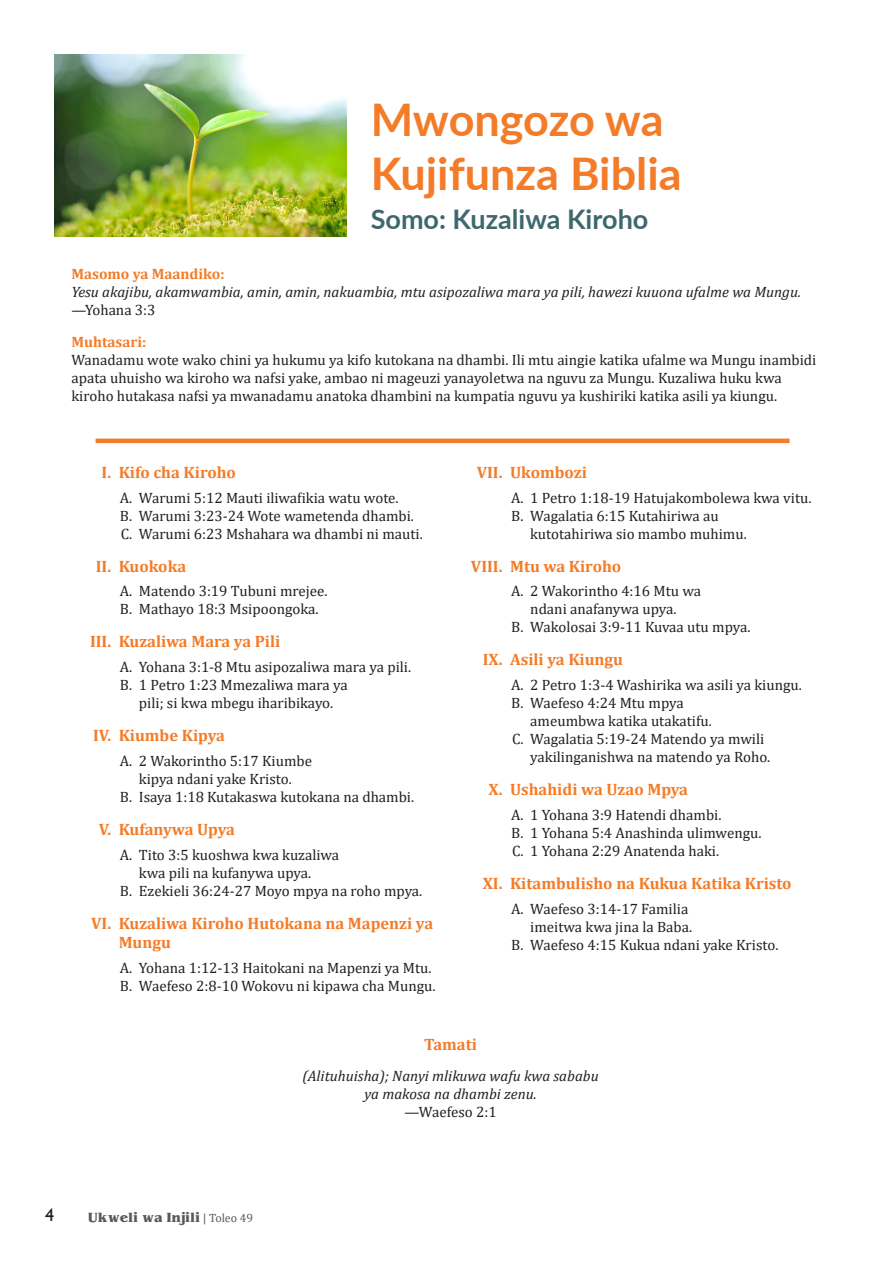
<style>
.page{position:relative;width:893px;height:1263px;background:#fff}
.page>*{position:absolute;margin:0;border:0;box-sizing:border-box;transform-origin:0 0}
.WTBT_References{font:700 45px/54px "Lato";color:#f47b27}
.WTBT_References-2{font:700 27px "Lato";color:#3d686e}
.t1{font:18px "Gill Sans";color:#231f20}
.Body{font:700 16.5px/19.5px "Cambria";color:#f47b27}
.Body-2{font:15px/18px "Cambria";color:#231f20;text-align:center}
.Body-3{font:italic 15px/18px "Cambria";color:#231f20;text-align:center}
.t2{font:700 12px "Benguiat";color:#57585a}
.s1{font-weight:700;font-style:normal;color:#f47b27}
.s2{font-style:normal}
.s3{font-weight:700;color:#f47b27}
.s4{font-family:"Cambria";font-weight:400}
.s5{font-family:"Cambria";font-weight:400;color:#5a5a5d}
</style>
<div class="page">
<hr style="left:96px;top:439px;width:693px;height:4px;background:#f47b27">
<img style="left:54px;top:54px;width:292px;height:182px">
<p class="WTBT_References" style="left:371px;top:90px;width:312px">Mwongozo wa<br>Kujifunza Biblia</p>
<p class="WTBT_References-2" style="left:371px;top:199px;width:279px">Somo: Kuzaliwa Kiroho</p>
<p class="Body-3" style="left:71px;top:264px;width:731px;text-align:left"><span class="s1">Masomo ya Maandiko:<br></span>Yesu akajibu, akamwambia, amin, amin, nakuambia, mtu asipozaliwa mara ya pili, hawezi kuuona ufalme wa Mungu. <span class="s2">—Yohana 3:3</span></p>
<p class="Body-2" style="left:71px;top:332px;width:746px;text-align:left"><span class="s3">Muhtasari:<br></span>Wanadamu wote wako chini ya hukumu ya kifo kutokana na dhambi. Ili mtu aingie katika ufalme wa Mungu inambidi apata uhuisho wa kiroho wa nafsi yake, ambao ni mageuzi yanayoletwa na nguvu za Mungu. Kuzaliwa huku kwa kiroho hutakasa nafsi ya mwanadamu anatoka dhambini na kumpatia nguvu ya kushiriki katika asili ya kiungu.</p>
<p class="Body" style="left:102px;top:462px;width:136px">I. Kifo cha Kiroho</p>
<p class="Body-2" style="left:120px;top:488px;width:280px">A. Warumi 5:12 Mauti iliwafikia watu wote.</p>
<p class="Body-2" style="left:120px;top:506px;width:296px">B. Warumi 3:23-24 Wote wametenda dhambi.</p>
<p class="Body-2" style="left:121px;top:524px;width:304px">C. Warumi 6:23 Mshahara wa dhambi ni mauti.</p>
<p class="Body" style="left:96px;top:556px;width:92px">II. Kuokoka</p>
<p class="Body-2" style="left:120px;top:582px;width:209px">A. Matendo 3:19 Tubuni mrejee.</p>
<p class="Body-2" style="left:120px;top:600px;width:200px">B. Mathayo 18:3 Msipoongoka.</p>
<p class="Body" style="left:90px;top:631px;width:192px">III. Kuzaliwa Mara ya Pili</p>
<p class="Body-2" style="left:120px;top:658px;width:293px">A. Yohana 3:1-8 Mtu asipozaliwa mara ya pili.</p>
<p class="Body-2" style="left:120px;top:676px;width:229px">B. 1 Petro 1:23 Mmezaliwa mara ya pili; si kwa mbegu iharibikayo.</p>
<p class="Body" style="left:93px;top:725px;width:133px">IV. Kiumbe Kipya</p>
<p class="Body-2" style="left:120px;top:752px;width:194px">A. 2 Wakorintho 5:17 Kiumbe kipya ndani yake Kristo.</p>
<p class="Body-2" style="left:120px;top:788px;width:296px">B. Isaya 1:18 Kutakaswa kutokana na dhambi.</p>
<p class="Body" style="left:99px;top:819px;width:138px">V. Kufanywa Upya</p>
<p class="Body-2" style="left:120px;top:845px;width:221px">A. Tito 3:5 kuoshwa kwa kuzaliwa kwa pili na kufanywa upya.</p>
<p class="Body-2" style="left:120px;top:881px;width:304px">B. Ezekieli 36:24-27 Moyo mpya na roho mpya.</p>
<p class="Body" style="left:119px;top:913px;width:316px;text-indent:-28px">VI. Kuzaliwa Kiroho Hutokana na Mapenzi ya<br>Mungu</p>
<p class="Body-2" style="left:120px;top:959px;width:313px">A. Yohana 1:12-13 Haitokani na Mapenzi ya Mtu.</p>
<p class="Body-2" style="left:120px;top:977px;width:317px">B. Waefeso 2:8-10 Wokovu ni kipawa cha Mungu.</p>
<p class="Body" style="left:477px;top:462px;width:112px">VII. Ukombozi</p>
<p class="Body-2" style="left:511px;top:488px;width:302px">A. 1 Petro 1:18-19 Hatujakombolewa kwa vitu.</p>
<p class="Body-2" style="left:530px;top:506px;width:218px;text-align:left;text-indent:-19px">B. Wagalatia 6:15 Kutahiriwa au kutotahiriwa sio mambo muhimu.</p>
<p class="Body" style="left:471px;top:556px;width:152px">VIII. Mtu wa Kiroho</p>
<p class="Body-2" style="left:511px;top:582px;width:191px">A. 2 Wakorintho 4:16 Mtu wa ndani anafanywa upya.</p>
<p class="Body-2" style="left:511px;top:618px;width:241px">B. Wakolosai 3:9-11 Kuvaa utu mpya.</p>
<p class="Body" style="left:483px;top:649px;width:142px">IX. Asili ya Kiungu</p>
<p class="Body-2" style="left:511px;top:676px;width:292px">A. 2 Petro 1:3-4 Washirika wa asili ya kiungu.</p>
<p class="Body-2" style="left:530px;top:694px;width:183px;text-align:left;text-indent:-19px">B. Waefeso 4:24 Mtu mpya ameumbwa katika utakatifu.</p>
<p class="Body-2" style="left:530px;top:730px;width:242px;text-align:left;text-indent:-18px">C. Wagalatia 5:19-24 Matendo ya mwili yakilinganishwa na matendo ya Roho.</p>
<p class="Body" style="left:488px;top:779px;width:201px">X. Ushahidi wa Uzao Mpya</p>
<p class="Body-2" style="left:511px;top:806px;width:212px">A. 1 Yohana 3:9 Hatendi dhambi.</p>
<p class="Body-2" style="left:511px;top:824px;width:252px">B. 1 Yohana 5:4 Anashinda ulimwengu.</p>
<p class="Body-2" style="left:512px;top:842px;width:209px">C. 1 Yohana 2:29 Anatenda haki.</p>
<p class="Body" style="left:483px;top:873px;width:310px">XI. Kitambulisho na Kukua Katika Kristo</p>
<p class="Body-2" style="left:511px;top:899px;width:183px;text-align:right">A. Waefeso 3:14-17 Familia imeitwa kwa jina la Baba.</p>
<p class="Body-2" style="left:511px;top:935px;width:269px">B. Waefeso 4:15 Kukua ndani yake Kristo.</p>
<p class="t1" style="left:45px;top:1205px;width:10px">4</p>
<p class="t2" style="left:88px;top:1209px;width:167px">Ukweli wa Injili <span class="s4">|</span> <span class="s5">Toleo 49</span></p>
<p class="Body" style="left:424px;top:1034px;width:54px">Tamati</p>
<p class="Body-3" style="left:302px;top:1066px;width:298px">(Alituhuisha); Nanyi mlikuwa wafu kwa sababu ya makosa na dhambi zenu.<br><span class="s2">—Waefeso 2:1</span></p>
</div>
